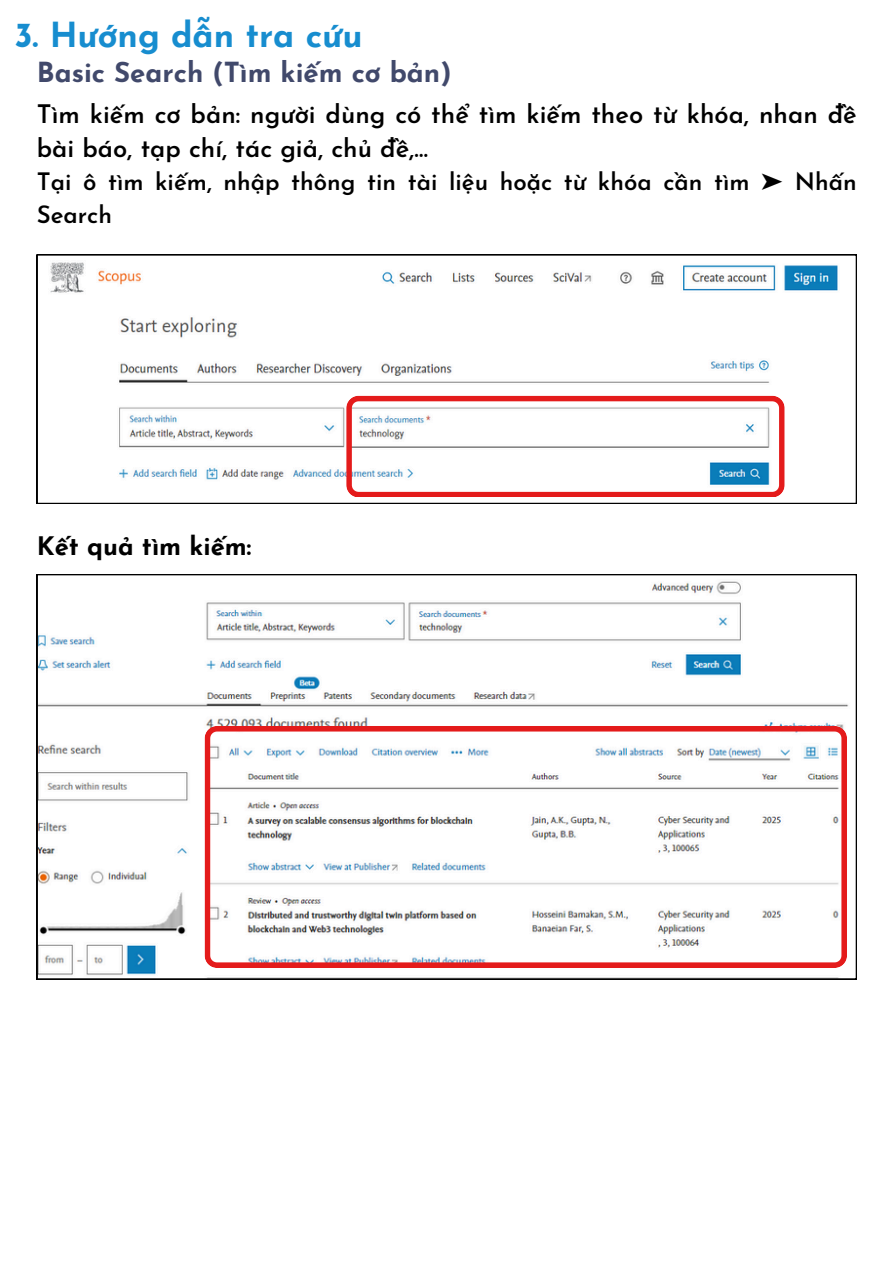
<style>
.page{position:relative;width:894px;height:1264px;background:#fff}
.page>*{position:absolute;margin:0;border:0;box-sizing:border-box;transform-origin:0 0}
.t1{font:700 34.5px "Josefin Sans";color:#178dcf}
.t2{font:700 27.6px "Josefin Sans";color:#41496b}
.t3{font:600 25.5px/34.8px "Josefin Sans";color:#000}
.t4{font:700 25.5px "Josefin Sans";color:#000}
.t5{font:600 24px/32.7px "Josefin Sans";color:#000}
.s1{font-family:"Free Serif";font-weight:400}
</style>
<div class="page">
<svg style="left:37px;top:254px;width:819px;height:250px"></svg>
<svg style="left:346px;top:395px;width:438px;height:102px"></svg>
<svg style="left:37px;top:574px;width:819px;height:405px"></svg>
<svg style="left:204px;top:726px;width:642px;height:241px"></svg>
<p class="t1" style="left:14px;top:22px;width:349px">3. Hướng dẫn tra cứu</p>
<p class="t2" style="left:37px;top:61px;width:416px">Basic Search (Tìm kiếm cơ bản)</p>
<p class="t3" style="left:37px;top:99px;width:821px">Tìm kiếm cơ bản: người dùng có thể tìm kiếm theo từ khóa, nhan đề bài báo, tạp chí, tác giả, chủ đề,…</p>
<p class="t5" style="left:37px;top:168px;width:821px">Tại ô tìm kiếm, nhập thông tin tài liệu hoặc từ khóa cần tìm <span class="s1">➤</span> Nhấn<br>Search</p>
<p class="t4" style="left:37px;top:536px;width:216px">Kết quả tìm kiếm:</p>
</div>
